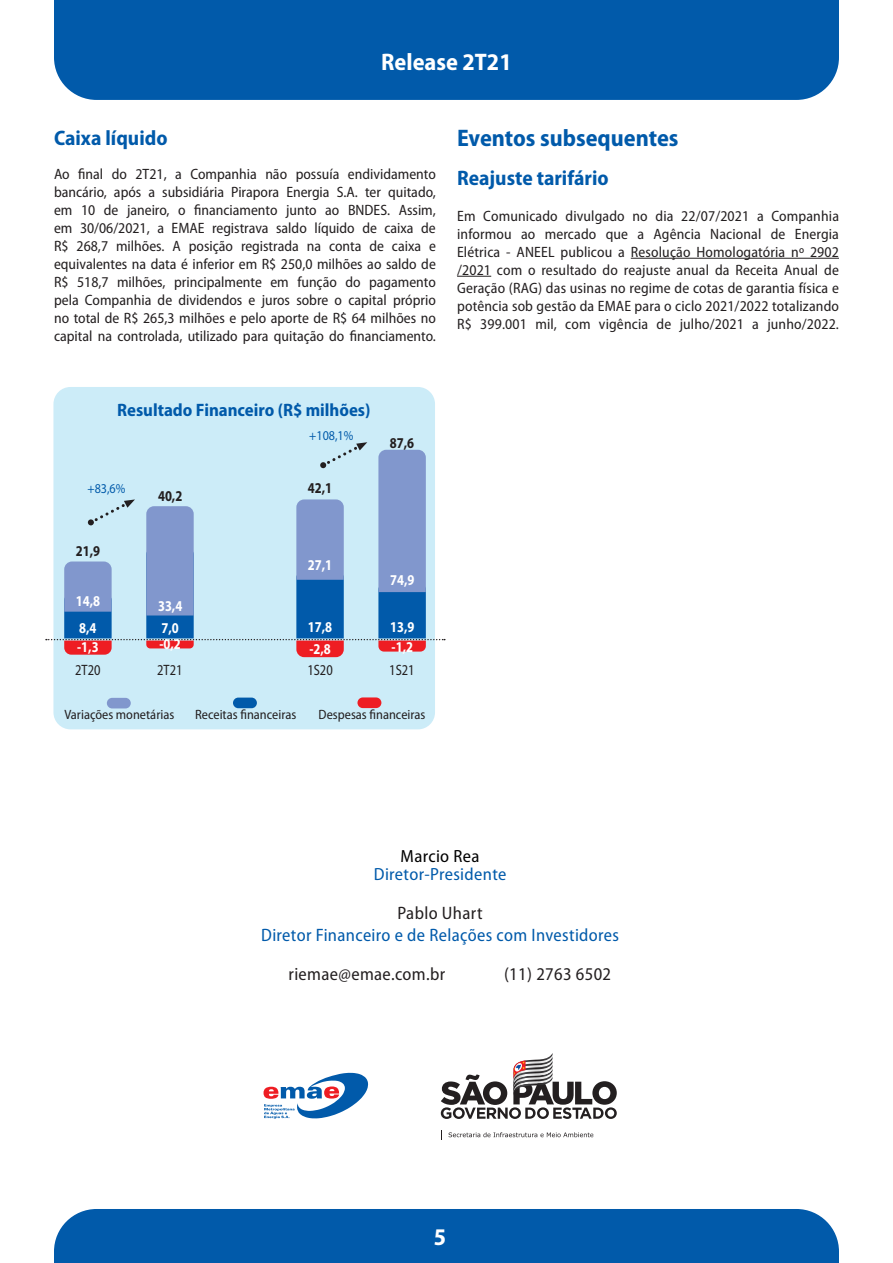
<style>
.page{position:relative;width:893px;height:1263px;background:#fff}
.page>*{position:absolute;margin:0;border:0;box-sizing:border-box;transform-origin:0 0}
.t1{font:700 semi-condensed 24px "Myriad Pro";color:#015aaa}
.t2{font:700 semi-condensed 24px "Myriad Pro";color:#fff}
.t3{font:700 semi-condensed 21px "Myriad Pro";color:#015aaa}
.t4{font:semi-condensed 18px "Myriad Pro";letter-spacing:.02em;color:#015aaa}
.t5{font:semi-condensed 18px "Myriad Pro";letter-spacing:.02em;color:#231f20}
.t6{font:700 semi-condensed 18px "Myriad Pro";color:#015aaa}
.t7{font:semi-condensed 17.7px "Myriad Pro";letter-spacing:.02em;color:#015aaa}
.t8{font:semi-condensed 17.7px "Myriad Pro";letter-spacing:.02em;color:#000}
.t9{font:semi-condensed 15px/18px "Myriad Pro";color:#231f20;text-align:justify}
.t10{font:700 semi-condensed 15px "Myriad Pro";color:#fff;scale:.9 1}
.t11{font:700 semi-condensed 15px "Myriad Pro";color:#231f20;scale:.9 1}
.t12{font:semi-condensed 15px "Myriad Pro";color:#231f20;scale:.9 1}
.t13{font:semi-condensed 13.5px "Myriad Pro";color:#231f20}
.t14{font:13.5px "Myriad Pro";color:#015aaa;scale:.9 1}
</style>
<div class="page">
<div style="left:54px;top:1209px;width:785px;height:54px;background:#015aaa"></div>
<div style="left:54px;top:0;width:785px;height:100px;background:#015aaa"></div>
<svg style="left:264px;top:1073px;width:104px;height:46px"></svg>
<svg style="left:441px;top:1053px;width:176px;height:66px"></svg>
<svg style="left:449px;top:1132px;width:144px;height:5px"></svg>
<hr style="left:631px;top:258px;width:208px;height:1px;background:#231f20">
<hr style="left:457px;top:276px;width:34px;height:1px;background:#231f20">
<div style="left:53px;top:387px;width:382px;height:342px;background:#ccecf8;border-radius:17px"></div>
<div style="left:107px;top:698px;width:24px;height:10px;background:#8197cd;border-radius:5px"></div>
<div style="left:233px;top:698px;width:24px;height:10px;background:#015aaa;border-radius:5px"></div>
<div style="left:357px;top:697px;width:24px;height:11px;background:#ee1d23;border-radius:5px"></div>
<svg style="left:46px;top:442px;width:399px;height:215px"></svg>
<h1 class="t2" style="left:381px;top:46px;width:132px">Release 2T21</h1>
<p class="t3" style="left:54px;top:124px;width:115px">Caixa líquido</p>
<p class="t9" style="left:54px;top:164px;width:383px">Ao final do 2T21, a Companhia não possuía endividamento bancário, após a subsidiária Pirapora Energia S.A. ter quitado, em 10 de janeiro, o financiamento junto ao BNDES. Assim, em 30/06/2021, a EMAE registrava saldo líquido de caixa de R$ 268,7 milhões. A posição registrada na conta de caixa e equivalentes na data é inferior em R$ 250,0 milhões ao saldo de R$ 518,7 milhões, principalmente em função do pagamento pela Companhia de dividendos e juros sobre o capital próprio no total de R$ 265,3 milhões e pelo aporte de R$ 64 milhões no capital na controlada, utilizado para quitação do financiamento.</p>
<p class="t1" style="left:457px;top:122px;width:223px">Eventos subsequentes</p>
<p class="t3" style="left:457px;top:164px;width:153px">Reajuste tarifário</p>
<p class="t9" style="left:457px;top:206px;width:383px">Em Comunicado divulgado no dia 22/07/2021 a Companhia informou ao mercado que a Agência Nacional de Energia Elétrica - ANEEL publicou a Resolução Homologatória nº 2902 /2021 com o resultado do reajuste anual da Receita Anual de Geração (RAG) das usinas no regime de cotas de garantia física e potência sob gestão da EMAE para o ciclo 2021/2022 totalizando R$ 399.001 mil, com vigência de julho/2021 a junho/2022.</p>
<p class="t6" style="left:117px;top:398px;width:255px">Resultado Financeiro (R$ milhões)</p>
<p class="t14" style="left:87px;top:480px;width:44px">+83,6%</p>
<p class="t11" style="left:76px;top:541px;width:28px">21,9</p>
<p class="t10" style="left:76px;top:591px;width:28px">14,8</p>
<p class="t11" style="left:158px;top:486px;width:29px">40,2</p>
<p class="t10" style="left:158px;top:596px;width:29px">33,4</p>
<p class="t14" style="left:309px;top:427px;width:51px">+108,1%</p>
<p class="t11" style="left:308px;top:478px;width:28px">42,1</p>
<p class="t10" style="left:308px;top:556px;width:28px">27,1</p>
<p class="t11" style="left:390px;top:433px;width:28px">87,6</p>
<p class="t10" style="left:390px;top:571px;width:29px">74,9</p>
<p class="t10" style="left:79px;top:618px;width:21px">8,4</p>
<p class="t10" style="left:308px;top:617px;width:28px">17,8</p>
<p class="t10" style="left:162px;top:618px;width:21px">7,0</p>
<p class="t10" style="left:390px;top:617px;width:29px">13,9</p>
<p class="t10" style="left:159px;top:635px;width:25px">-0,2</p>
<p class="t10" style="left:392px;top:637px;width:25px">-1,2</p>
<p class="t10" style="left:77px;top:637px;width:25px">-1,3</p>
<p class="t10" style="left:309px;top:639px;width:25px">-2,8</p>
<p class="t12" style="left:75px;top:660px;width:30px">2T20</p>
<p class="t12" style="left:157px;top:660px;width:30px">2T21</p>
<p class="t12" style="left:307px;top:660px;width:30px">1S20</p>
<p class="t12" style="left:389px;top:660px;width:30px">1S21</p>
<p class="t13" style="left:64px;top:706px;width:111px">Variações monetárias</p>
<p class="t13" style="left:195px;top:706px;width:103px">Receitas financeiras</p>
<p class="t13" style="left:318px;top:706px;width:108px">Despesas financeiras</p>
<p class="t8" style="left:401px;top:845px;width:81px">Marcio Rea</p>
<p class="t7" style="left:374px;top:863px;width:134px">Diretor-Presidente</p>
<p class="t5" style="left:398px;top:902px;width:87px">Pablo Uhart</p>
<p class="t4" style="left:261px;top:924px;width:359px">Diretor Financeiro e de Relações com Investidores</p>
<p class="t5" style="left:288px;top:963px;width:158px">riemae@emae.com.br</p>
<p class="t5" style="left:504px;top:963px;width:109px">(11) 2763 6502</p>
<h1 class="t2" style="left:434px;top:1221px;width:14px">5</h1>
</div>
